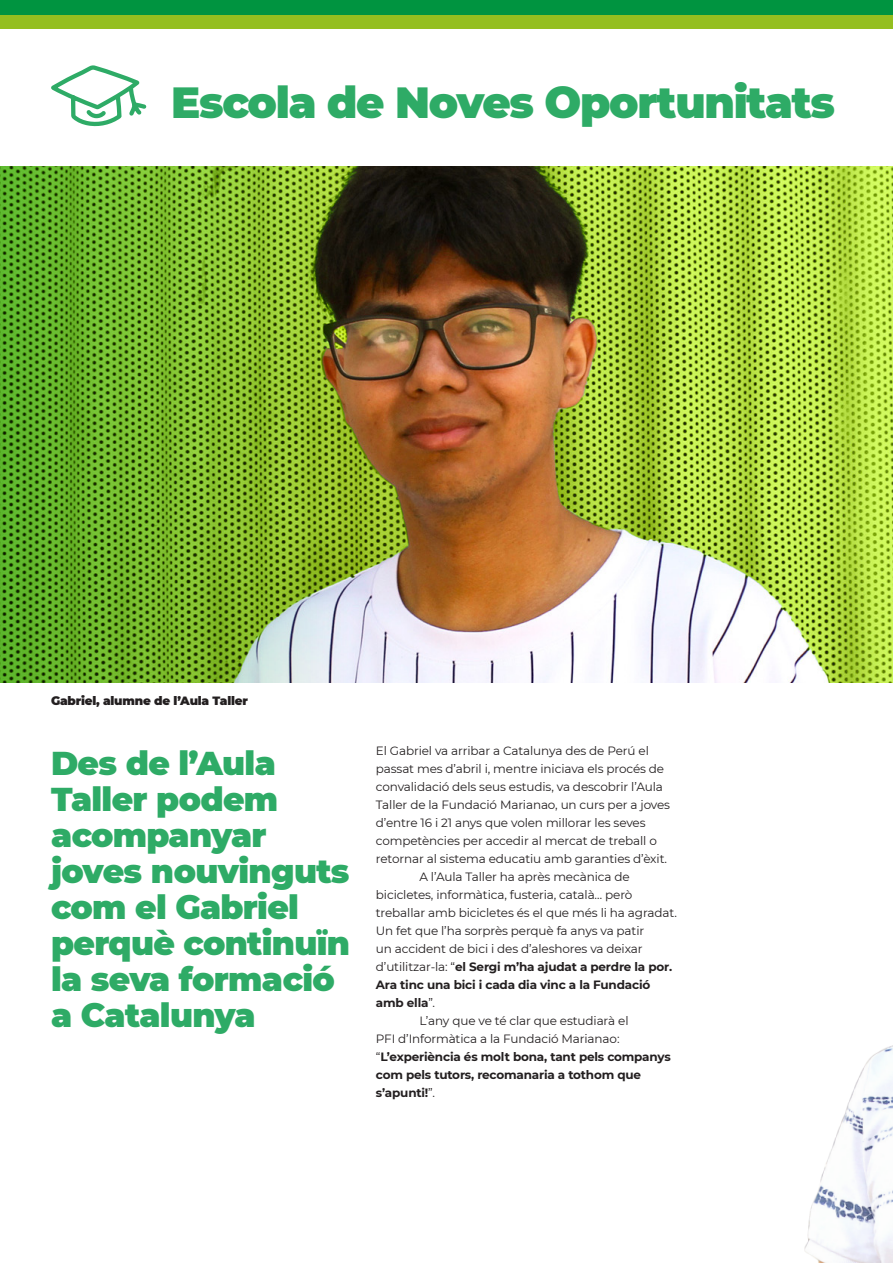
<style>
.page{position:relative;width:893px;height:1263px;background:#fff}
.page>*{position:absolute;margin:0;border:0;box-sizing:border-box;transform-origin:0 0}
.t1{font:900 43.5px "Montserrat";letter-spacing:-.03em;color:#2eab66}
.t2{font:900 33px/36px "Montserrat";letter-spacing:-.02em;color:#2eab66}
.t3{font:12px "Montserrat";letter-spacing:-.01em;color:#231f20}
.t4{font:700 12px "Montserrat";letter-spacing:-.015em;color:#231f20}
.t5{font:900 12px "Montserrat";letter-spacing:-.015em;color:#231f20}
.s1{font-weight:400}
</style>
<div class="page">
<img style="left:379px;top:166px;width:514px;height:517px">
<div style="left:0;top:14px;width:893px;height:14px;background:#94bf1f"></div>
<div style="left:0;top:0;width:893px;height:14px;background:#009440"></div>
<svg style="left:51px;top:65px;width:96px;height:62px"></svg>
<img style="left:735px;top:682px;width:158px;height:581px">
<img style="left:0;top:166px;width:379px;height:517px">
<h1 class="t1" style="left:171px;top:70px;width:665px">Escola de Noves Oportunitats</h1>
<p class="t5" style="left:51px;top:692px;width:198px">Gabriel, alumne de l’Aula Taller</p>
<h2 class="t2" style="left:51px;top:743px;width:300px">Des de l’Aula<br>Taller podem acompanyar joves nouvinguts com el Gabriel perquè continuïn la seva formació a Catalunya</h2>
<p class="t3" style="left:376px;top:742px;width:274px">El Gabriel va arribar a Catalunya des de Perú el</p>
<p class="t3" style="left:376px;top:760px;width:290px">passat mes d’abril i, mentre iniciava els procés de</p>
<p class="t3" style="left:376px;top:778px;width:288px">convalidació dels seus estudis, va descobrir l’Aula</p>
<p class="t3" style="left:376px;top:796px;width:296px">Taller de la Fundació Marianao, un curs per a joves</p>
<p class="t3" style="left:376px;top:814px;width:271px">d’entre 16 i 21 anys que volen millorar les seves</p>
<p class="t3" style="left:376px;top:832px;width:282px">competències per accedir al mercat de treball o</p>
<p class="t3" style="left:376px;top:850px;width:293px">retornar al sistema educatiu amb garanties d’èxit.</p>
<p class="t3" style="left:419px;top:868px;width:212px">A l’Aula Taller ha après mecànica de</p>
<p class="t3" style="left:376px;top:886px;width:258px">bicicletes, informàtica, fusteria, català… però</p>
<p class="t3" style="left:376px;top:904px;width:303px">treballar amb bicicletes és el que més li ha agradat.</p>
<p class="t3" style="left:376px;top:922px;width:270px">Un fet que l’ha sorprès perquè fa anys va patir</p>
<p class="t3" style="left:376px;top:940px;width:268px">un accident de bici i des d’aleshores va deixar</p>
<p class="t4" style="left:376px;top:958px;width:298px"><span class="s1">d’utilitzar-la: “</span>el Sergi m’ha ajudat a perdre la por.</p>
<p class="t4" style="left:376px;top:976px;width:276px">Ara tinc una bici i cada dia vinc a la Fundació</p>
<p class="t4" style="left:376px;top:994px;width:61px">amb ella<span class="s1">”.</span></p>
<p class="t3" style="left:419px;top:1012px;width:211px">L’any que ve té clar que estudiarà el</p>
<p class="t3" style="left:376px;top:1030px;width:245px">PFI d’Informàtica a la Fundació Marianao:</p>
<p class="t4" style="left:376px;top:1048px;width:296px"><span class="s1">“</span>L’experiència és molt bona, tant pels companys</p>
<p class="t4" style="left:376px;top:1066px;width:267px">com pels tutors, recomanaria a tothom que</p>
<p class="t4" style="left:376px;top:1084px;width:61px">s’apunti!<span class="s1">”.</span></p>
</div>
